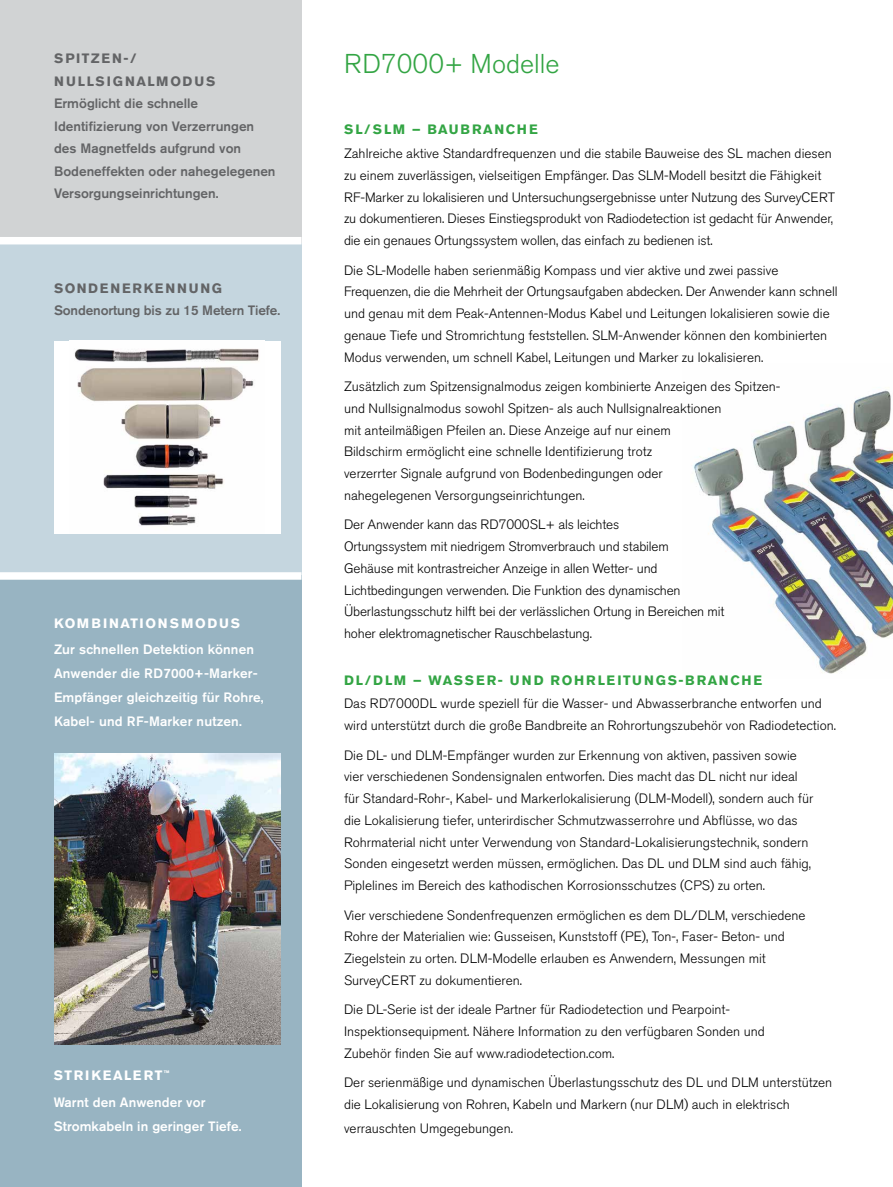
<style>
.page{position:relative;width:893px;height:1187px;background:#fff}
.page>*{position:absolute;margin:0;border:0;box-sizing:border-box;transform-origin:0 0}
.t1{font:300 27px "Akzidenz Grotesk BE";color:#33a544}
.t2{font:300 13.5px/21.8px "Akzidenz Grotesk BE";color:#000}
.t3{font:500 13.5px/24px "Akzidenz Grotesk BE";letter-spacing:.01em;color:#fff}
.t4{font:500 13.5px/22.5px "Akzidenz Grotesk BE";color:#636466}
.t5{font:700 13.5px "Akzidenz Grotesk BE";letter-spacing:.11em;color:#636466}
.t6{font:700 13.5px "Akzidenz Grotesk BE";letter-spacing:.13em;color:#33a544}
.t7{font:700 13.5px "Akzidenz Grotesk BE";letter-spacing:.15em;color:#33a544}
.t8{font:700 13.5px "Akzidenz Grotesk BE";color:#fff}
.s1{font-weight:700}
</style>
<div class="page">
<img style="left:693px;top:387px;width:200px;height:287px">
<div style="left:0;top:241px;width:302px;height:335px;background:#c5d6df"></div>
<div style="left:0;top:576px;width:301px;height:610px;background:#98b4c2"></div>
<div style="left:0;top:0;width:301px;height:243px;background:#d1d3d4"></div>
<div style="left:0;top:572px;width:301px;height:7px;background:#fff"></div>
<div style="left:0;top:237px;width:301px;height:7px;background:#fff"></div>
<img style="left:54px;top:753px;width:226px;height:291px">
<div style="left:54px;top:341px;width:226px;height:193px;background:#fff"></div>
<img style="left:74px;top:348px;width:185px;height:178px">
<p class="t5" style="left:54px;top:51px;width:22px">SPITZEN</p>
<p class="t5" style="left:124px;top:51px;width:15px">-/</p>
<p class="t5" style="left:54px;top:73px;width:52px">NU LLSIGN</p>
<p class="t5" style="left:136px;top:73px;width:33px">ALMODUS</p>
<p class="t4" style="left:54px;top:92px;width:223px">Ermöglicht die schnelle<br>Identifizierung von Verzerrungen des Magnetfelds aufgrund von<br>Bodeneffekten oder nahegelegenen<br>Versorgungseinrichtungen.</p>
<p class="t5" style="left:54px;top:280px;width:23px">SONDENERKENNUNG</p>
<p class="t4" style="left:54px;top:299px;width:228px">Sondenortung bis zu 15 Metern Tiefe.</p>
<p class="t8" style="left:54px;top:615px;width:89px">KOM BINATIONSMODUS</p>
<p class="t3" style="left:54px;top:637px;width:211px">Zur schnellen Detektion können<br>Anwender die RD7000+-Marker-<br>Empfänger gleichzeitig für Rohre,<br>Kabel- und RF-Marker nutzen.</p>
<p class="t3" style="left:54px;top:1062px;width:153px;line-height:26.1px"><span class="s1">STRIKEALERT</span><sup>™<br></sup>Warnt den Anwender vor</p>
<p class="t3" style="left:54px;top:1113px;width:189px">Stromkabeln in geringer Tiefe.</p>
<h1 class="t1" style="left:344px;top:49px;width:217px">RD7000+ Modelle</h1>
<p class="t7" style="left:344px;top:122px;width:162px">SL/SLM – BAU BRANCHE</p>
<p class="t2" style="left:344px;top:143px;width:493px">Zahlreiche aktive Standardfrequenzen und die stabile Bauweise des SL machen diesen zu einem zuverlässigen, vielseitigen Empfänger. Das SLM-Modell besitzt die Fähigkeit RF-Marker zu lokalisieren und Untersuchungsergebnisse unter Nutzung des SurveyCERT zu dokumentieren. Dieses Einstiegsprodukt von Radiodetection ist gedacht für Anwender, die ein genaues Ortungssystem wollen, das einfach zu bedienen ist.</p>
<p class="t2" style="left:344px;top:259px;width:495px">Die SL-Modelle haben serienmäßig Kompass und vier aktive und zwei passive Frequenzen, die die Mehrheit der Ortungsaufgaben abdecken. Der Anwender kann schnell und genau mit dem Peak-Antennen-Modus Kabel und Leitungen lokalisieren sowie die genaue Tiefe und Stromrichtung feststellen. SLM-Anwender können den kombinierten Modus verwenden, um schnell Kabel, Leitungen und Marker zu lokalisieren.</p>
<p class="t2" style="left:344px;top:376px;width:438px">Zusätzlich zum Spitzensignalmodus zeigen kombinierte Anzeigen des Spitzen&shy;und Nullsignalmodus sowohl Spitzen- als auch Nullsignalreaktionen<br>mit anteilmäßigen Pfeilen an. Diese Anzeige auf nur einem<br>Bildschirm ermöglicht eine schnelle Identifizierung trotz<br>verzerrter Signale aufgrund von Bodenbedingungen oder<br>nahegelegenen Versorgungseinrichtungen.</p>
<p class="t2" style="left:344px;top:514px;width:382px">Der Anwender kann das RD7000SL+ als leichtes<br>Ortungssystem mit niedrigem Stromverbrauch und stabilem<br>Gehäuse mit kontrastreicher Anzeige in allen Wetter- und Lichtbedingungen verwenden. Die Funktion des dynamischen Überlastungsschutz hilft bei der verlässlichen Ortung in Bereichen mit hoher elektromagnetischer Rauschbelastung.</p>
<p class="t6" style="left:344px;top:672px;width:122px">DL/DLM – WASSER</p>
<p class="t6" style="left:498px;top:672px;width:24px">- UND</p>
<p class="t6" style="left:550px;top:672px;width:24px">ROHR</p>
<p class="t6" style="left:598px;top:672px;width:20px">LEITUNGS</p>
<p class="t6" style="left:679px;top:672px;width:52px">-BRANCHE</p>
<p class="t2" style="left:344px;top:693px;width:493px">Das RD7000DL wurde speziell für die Wasser- und Abwasserbranche entworfen und wird unterstützt durch die große Bandbreite an Rohrortungszubehör von Radiodetection.</p>
<p class="t2" style="left:344px;top:744px;width:471px">Die DL- und DLM-Empfänger wurden zur Erkennung von aktiven, passiven sowie vier verschiedenen Sondensignalen entworfen. Dies macht das DL nicht nur ideal für Standard-Rohr-, Kabel- und Markerlokalisierung (DLM-Modell), sondern auch für die Lokalisierung tiefer, unterirdischer Schmutzwasserrohre und Abflüsse, wo das Rohrmaterial nicht unter Verwendung von Standard-Lokalisierungstechnik, sondern Sonden eingesetzt werden müssen, ermöglichen. Das DL und DLM sind auch fähig, Piplelines im Bereich des kathodischen Korrosionsschutzes (CPS) zu orten.</p>
<p class="t2" style="left:344px;top:904px;width:463px">Vier verschiedene Sondenfrequenzen ermöglichen es dem DL/DLM, verschiedene Rohre der Materialien wie: Gusseisen, Kunststoff (PE), Ton-, Faser- Beton- und Ziegelstein zu orten. DLM-Modelle erlauben es Anwendern, Messungen mit SurveyCERT zu dokumentieren.</p>
<p class="t2" style="left:344px;top:998px;width:422px">Die DL-Serie ist der ideale Partner für Radiodetection und Pearpoint-<br>Inspektionsequipment. Nähere Information zu den verfügbaren Sonden und<br>Zubehör finden Sie auf www.radiodetection.com.</p>
<p class="t2" style="left:344px;top:1071px;width:490px">Der serienmäßige und dynamischen Überlastungsschutz des DL und DLM unterstützen die Lokalisierung von Rohren, Kabeln und Markern (nur DLM) auch in elektrisch</p>
<p class="t2" style="left:344px;top:1117px;width:170px">verrauschten Umgegebungen.</p>
</div>
